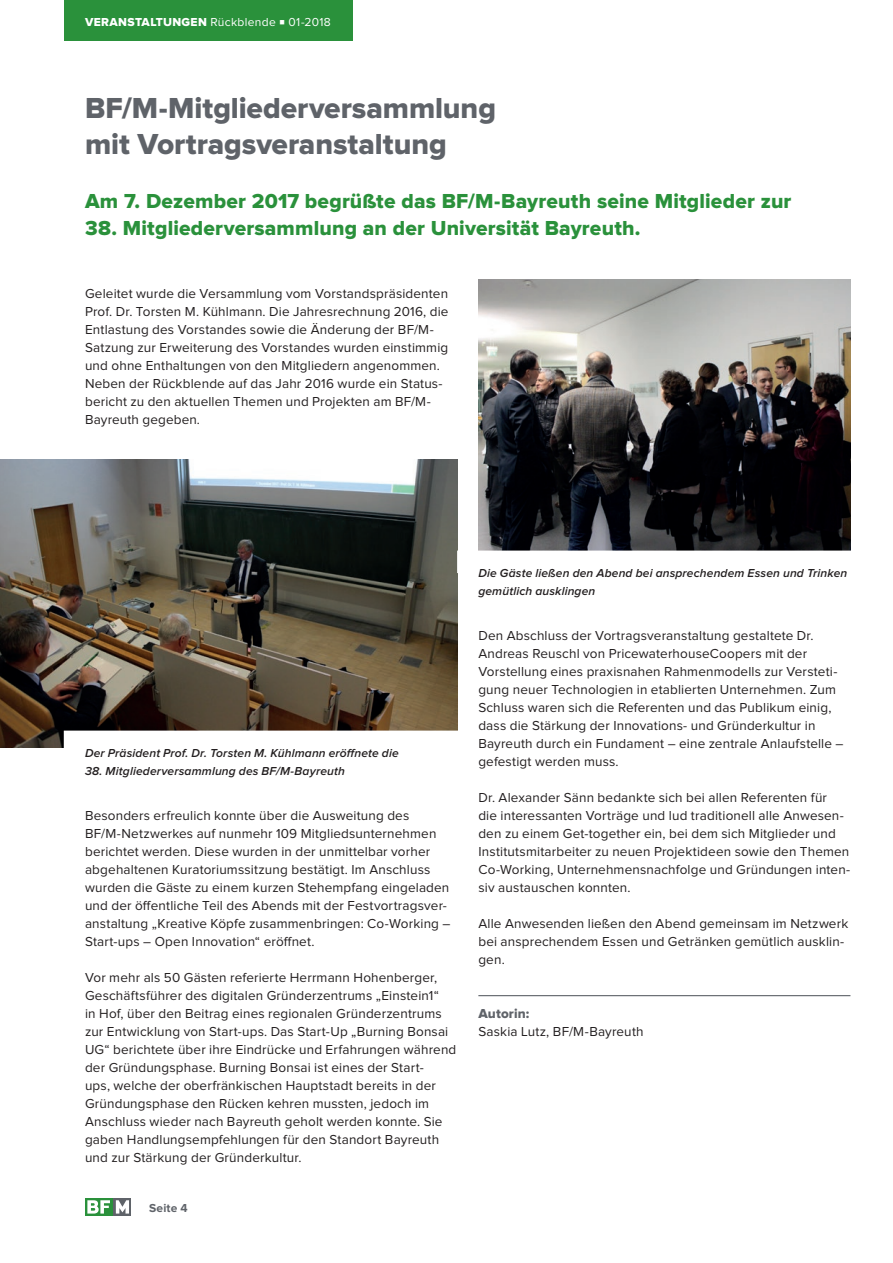
<style>
.page{position:relative;width:893px;height:1263px;background:#fff}
.page>*{position:absolute;margin:0;border:0;box-sizing:border-box;transform-origin:0 0}
.t1{font:30px/36px "Proxima Nova Extrabld";color:#5f6369}
.t2{font:21px "Proxima Nova Extrabld";letter-spacing:.01em;color:#2a913b}
.t3{font:13.5px/18px "Proxima Nova";letter-spacing:.01em;color:#231f20}
.t4{font:13.5px "Proxima Nova Extrabld";letter-spacing:.01em;color:#5f6369}
.t5{font:italic 600 12px/18px "Proxima Nova";letter-spacing:.01em;color:#231f20}
.t6{font:12px "Proxima Nova";letter-spacing:.025em;color:#fff}
.t7{font:700 12px "Proxima Nova";letter-spacing:.01em;color:#5f6369}
.s1{font-family:"Proxima Nova Extrabld"}
.s2{font-family:"Minion Pro";font-size:15px}
</style>
<div class="page">
<div style="left:64px;top:0;width:288px;height:41px;background:#2a913b"></div>
<img style="left:0;top:460px;width:457px;height:288px">
<img style="left:478px;top:280px;width:372px;height:271px">
<hr style="left:478px;top:995px;width:372px;height:1px;background:#5f6369">
<div style="left:64px;top:731px;width:414px;height:22px;background:#fff"></div>
<div style="left:113px;top:1198px;width:18px;height:18px;background:#5f6369"></div>
<div style="left:85px;top:1198px;width:27px;height:18px;background:#2a913b"></div>
<svg style="left:87px;top:1200px;width:42px;height:13px"></svg>
<p class="t6" style="left:85px;top:16px;width:247px"><span class="s1">VERANSTALTUNGEN</span> Rückblende <span class="s2">■</span> 01-2018</p>
<h1 class="t1" style="left:85px;top:91px;width:412px">BF/M-Mitgliederversammlung mit Vortragsveranstaltung</h1>
<h2 class="t2" style="left:85px;top:191px;width:708px">Am 7. Dezember 2017 begrüßte das BF/M-Bayreuth seine Mitglieder zur</h2>
<h2 class="t2" style="left:85px;top:218px;width:557px">38. Mitgliederversammlung an der Universität Bayreuth.</h2>
<p class="t3" style="left:85px;top:285px;width:365px">Geleitet wurde die Versammlung vom Vorstandspräsidenten Prof. Dr. Torsten M. Kühlmann. Die Jahresrechnung 2016, die Entlastung des Vorstandes sowie die Änderung der BF/M-Satzung zur Erweiterung des Vorstandes wurden einstimmig und ohne Enthaltungen von den Mitgliedern angenommen.<br>Neben der Rückblende auf das Jahr 2016 wurde ein Status&shy;bericht zu den aktuellen Themen und Projekten am BF/M-Bayreuth gegeben.</p>
<p class="t5" style="left:85px;top:745px;width:315px">Der Präsident Prof. Dr. Torsten M. Kühlmann eröffnete die</p>
<p class="t5" style="left:85px;top:763px;width:261px">38. Mitgliederversammlung des BF/M-Bayreuth</p>
<p class="t3" style="left:85px;top:807px;width:367px">Besonders erfreulich konnte über die Ausweitung des BF/M-Netzwerkes auf nunmehr 109 Mitgliedsunternehmen berichtet werden. Diese wurden in der unmittelbar vorher abgehaltenen Kuratoriumssitzung bestätigt. Im Anschluss wurden die Gäste zu einem kurzen Stehempfang eingeladen und der öffentliche Teil des Abends mit der Festvortragsver&shy;anstaltung „Kreative Köpfe zusammenbringen: Co-Working – Start-ups – Open Innovation“ eröffnet.</p>
<p class="t3" style="left:85px;top:969px;width:373px">Vor mehr als 50 Gästen referierte Herrmann Hohenberger, Geschäftsführer des digitalen Gründerzentrums „Einstein1“<br>in Hof, über den Beitrag eines regionalen Gründerzentrums zur Entwicklung von Start-ups. Das Start-Up „Burning Bonsai UG“ berichtete über ihre Eindrücke und Erfahrungen während der Gründungsphase. Burning Bonsai ist eines der Start-<br>ups, welche der oberfränkischen Hauptstadt bereits in der Gründungsphase den Rücken kehren mussten, jedoch im Anschluss wieder nach Bayreuth geholt werden konnte. Sie gaben Handlungsempfehlungen für den Standort Bayreuth und zur Stärkung der Gründerkultur.</p>
<p class="t7" style="left:149px;top:1202px;width:40px">Seite 4</p>
<p class="t5" style="left:478px;top:565px;width:370px">Die Gäste ließen den Abend bei ansprechendem Essen und Trinken gemütlich ausklingen</p>
<p class="t3" style="left:478px;top:627px;width:367px">Den Abschluss der Vortragsveranstaltung gestaltete Dr.<br>Andreas Reuschl von PricewaterhouseCoopers mit der Vorstellung eines praxisnahen Rahmenmodells zur Versteti&shy;gung neuer Technologien in etablierten Unternehmen. Zum Schluss waren sich die Referenten und das Publikum einig, dass die Stärkung der Innovations- und Gründerkultur in Bayreuth durch ein Fundament – eine zentrale Anlaufstelle – gefestigt werden muss.</p>
<p class="t3" style="left:478px;top:789px;width:373px">Dr. Alexander Sänn bedankte sich bei allen Referenten für<br>die interessanten Vorträge und lud traditionell alle Anwesen&shy;den zu einem Get-together ein, bei dem sich Mitglieder und Institutsmitarbeiter zu neuen Projektideen sowie den Themen Co-Working, Unternehmensnachfolge und Gründungen inten&shy;siv austauschen konnten.</p>
<p class="t3" style="left:478px;top:915px;width:371px">Alle Anwesenden ließen den Abend gemeinsam im Netzwerk bei ansprechendem Essen und Getränken gemütlich ausklin&shy;gen.</p>
<p class="t4" style="left:478px;top:1007px;width:52px">Autorin:</p>
<p class="t3" style="left:478px;top:1023px;width:167px">Saskia Lutz, BF/M-Bayreuth</p>
</div>
